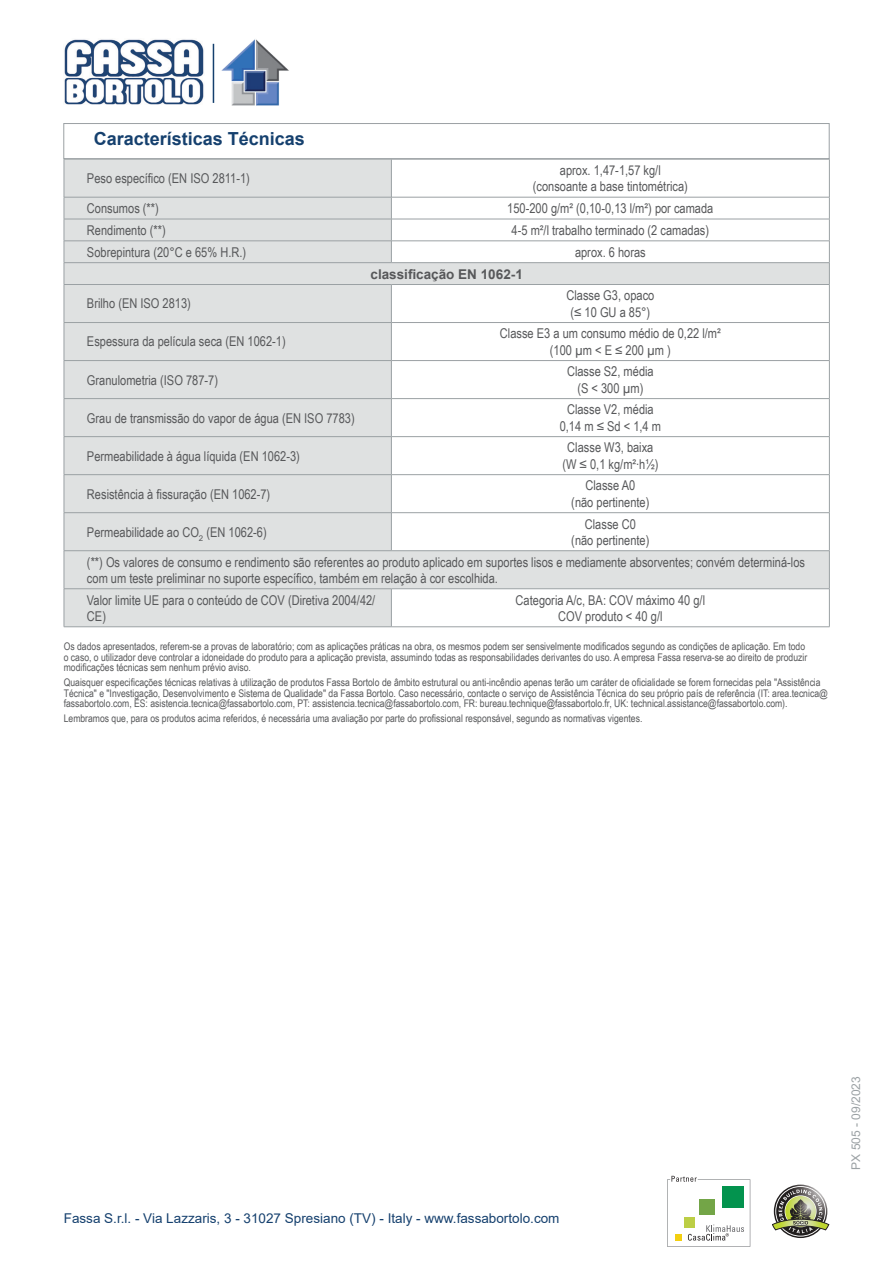
<style>
.page{position:relative;width:893px;height:1263px;background:#fff}
.page>*{position:absolute;margin:0;border:0;box-sizing:border-box;transform-origin:0 0}
.Titolo{font:700 18px "Arial";color:#15406e}
.normale_sx{font:13.5px/16.2px "Arial Narrow";color:#57585a}
.normale_centrato{font:13.5px "Arial Narrow";color:#57585a}
.t1{font:13.5px "Arial";color:#15406e}
.grassetto_centrato{font:700 13.5px "Arial";color:#57585a}
.t2{font:12px "Arial";color:#9ba1a4}
.Disclaimer{font:10.5px/10.5px "Arial Narrow";color:#57585a}
</style>
<div class="page">
<div style="left:64px;top:123px;width:765px;height:36px;border:1px solid #9ba1a4"></div>
<svg style="left:65px;top:160px;width:764px;height:466px;fill:#dfe1e1"></svg>
<hr style="left:64px;top:159px;width:327px;height:1px;background:#9ba1a4">
<hr style="left:64px;top:159px;width:1px;height:38px;background:#9ba1a4">
<hr style="left:391px;top:159px;width:439px;height:1px;background:#9ba1a4">
<hr style="left:391px;top:159px;width:1px;height:38px;background:#9ba1a4">
<hr style="left:829px;top:159px;width:1px;height:38px;background:#9ba1a4">
<hr style="left:64px;top:197px;width:327px;height:1px;background:#9ba1a4">
<hr style="left:391px;top:197px;width:439px;height:1px;background:#9ba1a4">
<hr style="left:64px;top:219px;width:327px;height:1px;background:#9ba1a4">
<hr style="left:391px;top:219px;width:439px;height:1px;background:#9ba1a4">
<hr style="left:64px;top:241px;width:327px;height:1px;background:#9ba1a4">
<hr style="left:391px;top:241px;width:439px;height:1px;background:#9ba1a4">
<svg style="left:391px;top:197px;width:1px;height:65px"></svg>
<hr style="left:64px;top:262px;width:327px;height:1px;background:#9ba1a4">
<svg style="left:64px;top:197px;width:1px;height:87px"></svg>
<hr style="left:391px;top:262px;width:439px;height:1px;background:#9ba1a4">
<svg style="left:829px;top:197px;width:1px;height:87px"></svg>
<hr style="left:64px;top:284px;width:327px;height:1px;background:#9ba1a4">
<hr style="left:64px;top:285px;width:1px;height:37px;background:#9ba1a4">
<hr style="left:391px;top:284px;width:439px;height:1px;background:#9ba1a4">
<hr style="left:391px;top:285px;width:1px;height:37px;background:#9ba1a4">
<hr style="left:829px;top:285px;width:1px;height:37px;background:#9ba1a4">
<hr style="left:64px;top:322px;width:327px;height:1px;background:#9ba1a4">
<hr style="left:64px;top:323px;width:1px;height:37px;background:#9ba1a4">
<hr style="left:391px;top:322px;width:439px;height:1px;background:#9ba1a4">
<hr style="left:391px;top:323px;width:1px;height:37px;background:#9ba1a4">
<hr style="left:829px;top:323px;width:1px;height:37px;background:#9ba1a4">
<hr style="left:64px;top:360px;width:327px;height:1px;background:#9ba1a4">
<hr style="left:64px;top:361px;width:1px;height:37px;background:#9ba1a4">
<hr style="left:391px;top:360px;width:439px;height:1px;background:#9ba1a4">
<hr style="left:391px;top:361px;width:1px;height:37px;background:#9ba1a4">
<hr style="left:829px;top:361px;width:1px;height:37px;background:#9ba1a4">
<hr style="left:64px;top:398px;width:327px;height:1px;background:#9ba1a4">
<hr style="left:64px;top:399px;width:1px;height:37px;background:#9ba1a4">
<hr style="left:391px;top:398px;width:439px;height:1px;background:#9ba1a4">
<hr style="left:391px;top:399px;width:1px;height:37px;background:#9ba1a4">
<hr style="left:829px;top:399px;width:1px;height:37px;background:#9ba1a4">
<hr style="left:64px;top:436px;width:327px;height:1px;background:#9ba1a4">
<hr style="left:64px;top:437px;width:1px;height:37px;background:#9ba1a4">
<hr style="left:391px;top:436px;width:439px;height:1px;background:#9ba1a4">
<hr style="left:391px;top:437px;width:1px;height:37px;background:#9ba1a4">
<hr style="left:829px;top:437px;width:1px;height:37px;background:#9ba1a4">
<hr style="left:64px;top:474px;width:327px;height:1px;background:#9ba1a4">
<hr style="left:64px;top:475px;width:1px;height:37px;background:#9ba1a4">
<hr style="left:391px;top:474px;width:439px;height:1px;background:#9ba1a4">
<hr style="left:391px;top:475px;width:1px;height:37px;background:#9ba1a4">
<hr style="left:829px;top:475px;width:1px;height:37px;background:#9ba1a4">
<hr style="left:64px;top:512px;width:327px;height:1px;background:#9ba1a4">
<hr style="left:64px;top:513px;width:1px;height:37px;background:#9ba1a4">
<hr style="left:391px;top:512px;width:439px;height:1px;background:#9ba1a4">
<hr style="left:391px;top:513px;width:1px;height:37px;background:#9ba1a4">
<hr style="left:829px;top:513px;width:1px;height:37px;background:#9ba1a4">
<hr style="left:64px;top:550px;width:327px;height:1px;background:#9ba1a4">
<hr style="left:64px;top:551px;width:1px;height:37px;background:#9ba1a4">
<hr style="left:391px;top:550px;width:439px;height:1px;background:#9ba1a4">
<hr style="left:829px;top:551px;width:1px;height:37px;background:#9ba1a4">
<hr style="left:64px;top:588px;width:327px;height:1px;background:#9ba1a4">
<hr style="left:64px;top:589px;width:1px;height:38px;background:#9ba1a4">
<hr style="left:64px;top:626px;width:327px;height:1px;background:#9ba1a4">
<hr style="left:391px;top:588px;width:439px;height:1px;background:#9ba1a4">
<hr style="left:391px;top:589px;width:1px;height:38px;background:#9ba1a4">
<hr style="left:829px;top:589px;width:1px;height:38px;background:#9ba1a4">
<hr style="left:391px;top:626px;width:439px;height:1px;background:#9ba1a4">
<svg style="left:667px;top:1176px;width:83px;height:71px"></svg>
<svg style="left:772px;top:1186px;width:57px;height:50px"></svg>
<img style="left:64px;top:39px;width:140px;height:66px">
<hr style="left:213px;top:44px;width:1px;height:59px;background:#15406e">
<img style="left:221px;top:39px;width:68px;height:67px">
<p class="Titolo" style="left:94px;top:126px;width:213px">Características Técnicas</p>
<p class="normale_sx" style="left:87px;top:170px;width:164px">Peso específico (EN ISO 2811-1)</p>
<p class="normale_centrato" style="left:560px;top:160px;width:102px">aprox. 1,47-1,57 kg/l</p>
<p class="normale_centrato" style="left:533px;top:176px;width:157px">(consoante a base tintométrica)</p>
<p class="normale_sx" style="left:87px;top:200px;width:73px">Consumos (**)</p>
<p class="normale_centrato" style="left:507px;top:198px;width:208px">150-200 g/m² (0,10-0,13 l/m²) por camada</p>
<p class="normale_sx" style="left:87px;top:221px;width:80px">Rendimento (**)</p>
<p class="normale_centrato" style="left:512px;top:220px;width:199px">4-5 m²/l trabalho terminado (2 camadas)</p>
<p class="normale_sx" style="left:87px;top:243px;width:161px">Sobrepintura (20°C e 65% H.R.)</p>
<p class="normale_centrato" style="left:575px;top:242px;width:72px">aprox. 6 horas</p>
<p class="grassetto_centrato" style="left:370px;top:264px;width:154px">classificação EN 1062-1</p>
<p class="normale_sx" style="left:87px;top:295px;width:105px">Brilho (EN ISO 2813)</p>
<p class="normale_centrato" style="left:566px;top:286px;width:89px">Classe G3, opaco</p>
<p class="normale_centrato" style="left:570px;top:302px;width:81px">(≤ 10 GU a 85°)</p>
<p class="normale_sx" style="left:87px;top:333px;width:200px">Espessura da película seca (EN 1062-1)</p>
<p class="normale_sx" style="left:87px;top:371px;width:133px">Granulometria (ISO 787-7)</p>
<p class="normale_sx" style="left:87px;top:409px;width:269px">Grau de transmissão do vapor de água (EN ISO 7783)</p>
<p class="normale_sx" style="left:87px;top:447px;width:214px">Permeabilidade à água líquida (EN 1062-3)</p>
<p class="normale_sx" style="left:87px;top:485px;width:185px">Resistência à fissuração (EN 1062-7)</p>
<p class="normale_centrato" style="left:500px;top:324px;width:222px">Classe E3 a um consumo médio de 0,22 l/m²</p>
<p class="normale_centrato" style="left:550px;top:340px;width:123px">(100 µm &lt; E ≤ 200 µm )</p>
<p class="normale_centrato" style="left:567px;top:362px;width:88px">Classe S2, média</p>
<p class="normale_centrato" style="left:577px;top:378px;width:67px">(S &lt; 300 µm)</p>
<p class="normale_centrato" style="left:567px;top:400px;width:88px">Classe V2, média</p>
<p class="normale_centrato" style="left:560px;top:416px;width:103px">0,14 m ≤ Sd &lt; 1,4 m</p>
<p class="normale_centrato" style="left:567px;top:438px;width:88px">Classe W3, baixa</p>
<p class="normale_centrato" style="left:562px;top:454px;width:97px">(W ≤ 0,1 kg/m²∙h½)</p>
<p class="normale_centrato" style="left:585px;top:476px;width:51px">Classe A0</p>
<p class="normale_centrato" style="left:571px;top:492px;width:80px">(não pertinente)</p>
<p class="normale_centrato" style="left:585px;top:514px;width:53px">Classe C0</p>
<p class="normale_centrato" style="left:571px;top:530px;width:80px">(não pertinente)</p>
<p class="normale_sx" style="left:87px;top:553px;width:720px">(**) Os valores de consumo e rendimento são referentes ao produto aplicado em suportes lisos e mediamente absorventes; convém determiná-los com um teste preliminar no suporte específico, também em relação à cor escolhida.</p>
<p class="normale_sx" style="left:87px;top:591px;width:290px">Valor limite UE para o conteúdo de COV (Diretiva 2004/42/<br>CE)</p>
<p class="normale_centrato" style="left:516px;top:590px;width:191px">Categoria A/c, BA: COV máximo 40 g/l</p>
<p class="normale_sx" style="left:87px;top:523px;width:181px">Permeabilidade ao CO<sub>2</sub> (EN 1062-6)</p>
<p class="normale_centrato" style="left:558px;top:606px;width:106px">COV produto &lt; 40 g/l</p>
<p class="Disclaimer" style="left:64px;top:641px;width:745px">Os dados apresentados, referem-se a provas de laboratório; com as aplicações práticas na obra, os mesmos podem ser sensivelmente modificados segundo as condições de aplicação. Em todo o caso, o utilizador deve controlar a idoneidade do produto para a aplicação prevista, assumindo todas as responsabilidades derivantes do uso. A empresa Fassa reserva-se ao direito de produzir modificações técnicas sem nenhum prévio aviso.</p>
<p class="Disclaimer" style="left:64px;top:677px;width:766px">Quaisquer especificações técnicas relativas à utilização de produtos Fassa Bortolo de âmbito estrutural ou anti-incêndio apenas terão um caráter de oficialidade se forem fornecidas pela "Assistência<br>Técnica" e "Investigação, Desenvolvimento e Sistema de Qualidade" da Fassa Bortolo. Caso necessário, contacte o serviço de Assistência Técnica do seu próprio país de referência (IT: area.tecnica@ fassabortolo.com, ES: asistencia.tecnica@fassabortolo.com, PT: assistencia.tecnica@fassabortolo.com, FR: bureau.technique@fassabortolo.fr, UK: technical.assistance@fassabortolo.com).</p>
<p class="Disclaimer" style="left:64px;top:712px;width:580px">Lembramos que, para os produtos acima referidos, é necessária uma avaliação por parte do profissional responsável, segundo as normativas vigentes.</p>
<p class="t1" style="left:64px;top:1208px;width:497px">Fassa S.r.l. - Via Lazzaris, 3 - 31027 Spresiano (TV) - Italy - www.fassabortolo.com</p>
<p class="t2" style="left:848px;top:1170px;width:95px;rotate:-90deg">PX 505 - 09/2023</p>
</div>
